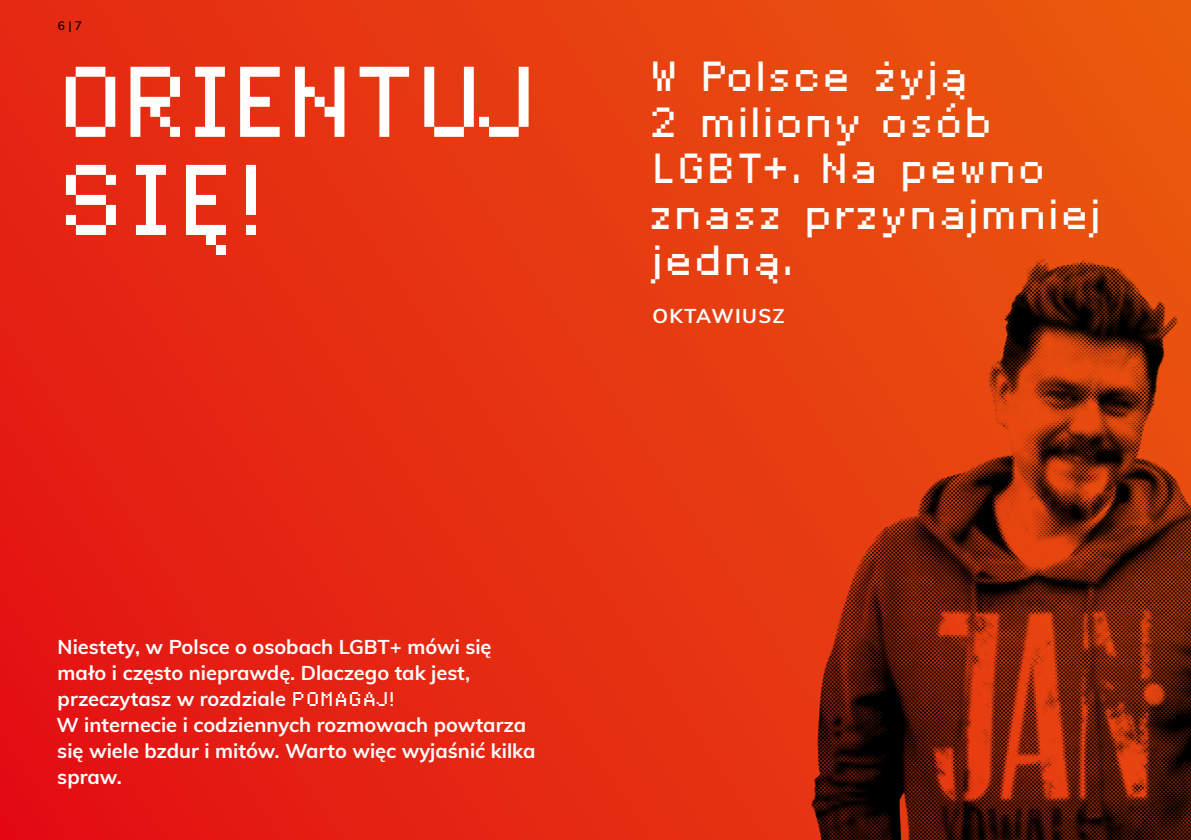
<style>
.page{position:relative;width:1191px;height:840px;background:#fff}
.page>*{position:absolute;margin:0;border:0;box-sizing:border-box;transform-origin:0 0}
.t1{font:100px/98px "Pexico Micro";letter-spacing:-.045em;color:#fff}
.t2{font:42px/46px "Pexico Micro";color:#fff}
.t3{font:700 20px/26px "Muli";color:#fff}
.t4{font:700 20px "Muli";letter-spacing:.07em;color:#fff}
.t5{font:600 12px "Muli";color:#000}
.s1{font-family:"Pexico Micro";font-weight:400}
</style>
<div class="page">
<div style="left:0;top:0;width:1191px;height:839px;background:linear-gradient(to right,#e31914,#ea590d)"></div>
<img style="left:745px;top:216px;width:446px;height:623px">
<p class="t5" style="left:58px;top:17px;width:26px">6 | 7</p>
<h1 class="t1" style="left:56px;top:48px;width:484px">ORIENTUJ<br>SIĘ!</h1>
<h2 class="t2" style="left:648px;top:51px;width:455px">W Polsce żyją<br>2 miliony osób<br>LGBT+. Na pewno znasz przynajmniej jedną.</h2>
<p class="t4" style="left:652px;top:301px;width:134px">OKTAWIUSZ</p>
<p class="t3" style="left:56px;top:632px;width:480px">Niestety, w Polsce o osobach LGBT+ mówi się mało i często nieprawdę. Dlaczego tak jest, przeczytasz w rozdziale <span class="s1">POMAGAJ!<br></span>W internecie i codziennych rozmowach powtarza się wiele bzdur i mitów. Warto więc wyjaśnić kilka spraw.</p>
</div>
